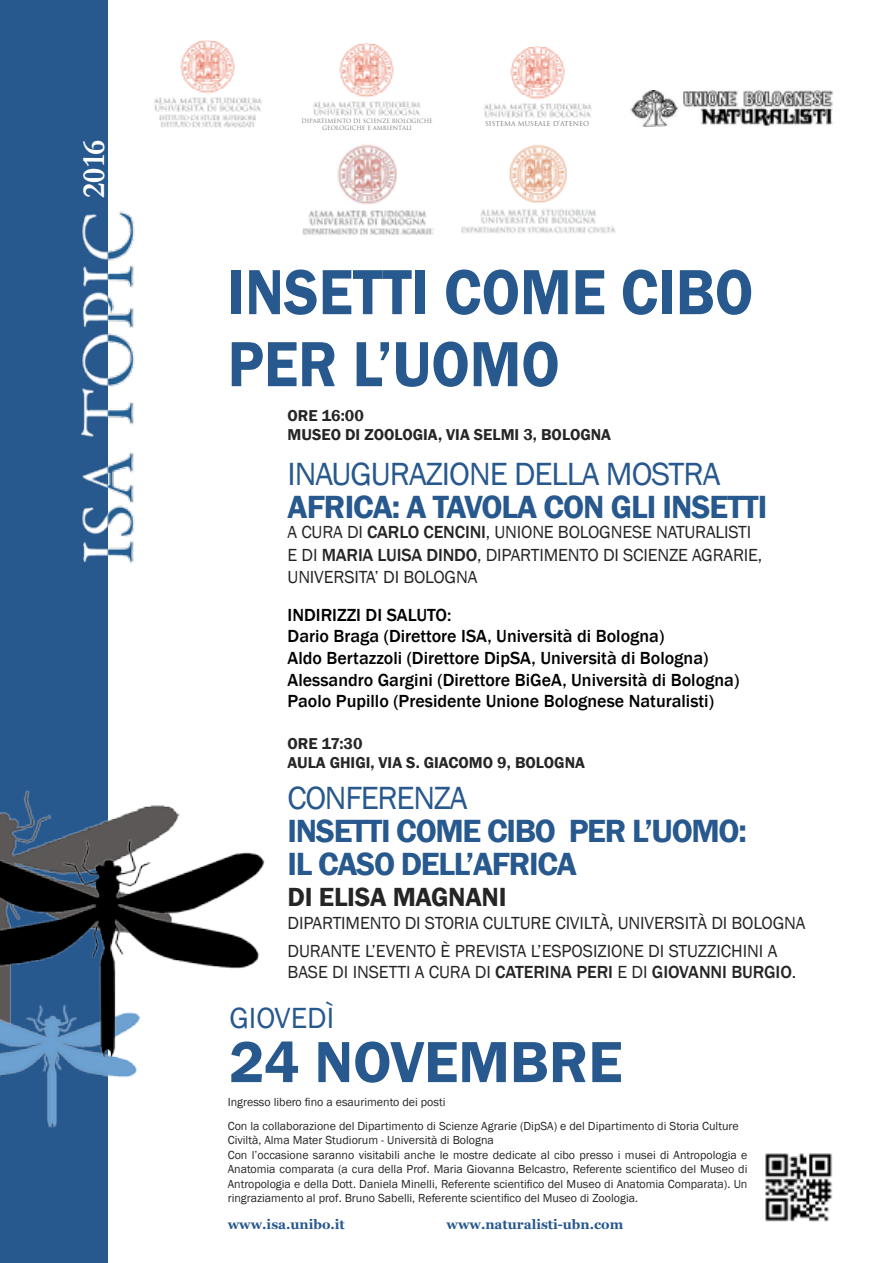
<style>
.page{position:relative;width:893px;height:1263px;background:#fff}
.page>*{position:absolute;margin:0;border:0;box-sizing:border-box;transform-origin:0 0}
.t1{font:600 66px/72px "Franklin Gothic";color:#27588e;scale:.91 1}
.t2{font:600 60px "Franklin Gothic";color:#27588e}
.t3{font:600 33px/33px "Franklin Gothic";letter-spacing:-.04em;color:#27588e}
.t4{font:33px "Franklin Gothic";letter-spacing:-.03em;color:#27588e}
.t5{font:700 32.4px "Garamond";color:#fff}
.t6{font:30px "Franklin Gothic";color:#27588e}
.t7{font:600 27px "Franklin Gothic";letter-spacing:-.01em;color:#252525}
.t8{font:18px/28px "Franklin Gothic";letter-spacing:-.01em;color:#252525}
.t9{font:500 18px/21.6px "Franklin Gothic";color:#000}
.t10{font:500 18px "Franklin Gothic";letter-spacing:-.01em;color:#252525}
.t11{font:600 16.2px/19.5px "Franklin Gothic";color:#272525}
.t12{font:700 13.35px "Georgia";color:#27588e}
.t13{font:12px/14.4px "Franklin Gothic";color:#252525}
.t14{font:6.6px "Trajan Pro";color:#727272}
.t15{font:5.7px "Trajan Pro";color:#727272}
.s1{font-weight:400}
.s2{font-weight:500}
</style>
<div class="page">
<img style="left:765px;top:1153px;width:68px;height:69px">
<div style="left:0;top:0;width:108px;height:1263px;background:#27588e"></div>
<img style="left:80px;top:211px;width:55px;height:353px">
<img style="left:630px;top:90px;width:203px;height:37px">
<img style="left:47px;top:1095px;width:10px;height:33px">
<img style="left:0;top:790px;width:265px;height:305px">
<img style="left:484px;top:46px;width:108px;height:72px">
<img style="left:154px;top:40px;width:108px;height:88px">
<img style="left:313px;top:43px;width:108px;height:73px">
<img style="left:302px;top:144px;width:132px;height:91px">
<img style="left:461px;top:145px;width:155px;height:89px">
<h3 class="t5" style="left:72px;top:198px;width:60px;rotate:-90deg">2016</h3>
<p class="t15" style="left:302px;top:118px;width:133px">DIPARTIMENTO DI SCIENZE BIOLOGICHE</p>
<p class="t14" style="left:485px;top:119px;width:106px">SISTEMA MUSEALE D’ATENEO</p>
<p class="t15" style="left:322px;top:125px;width:91px">GEOLOGICHE E AMBIENTALI</p>
<h1 class="t1" style="left:228px;top:257px;width:579px">INSETTI COME CIBO<br>PER L’UOMO</h1>
<h3 class="t11" style="left:288px;top:406px;width:11px">ORE</h3>
<h3 class="t11" style="left:288px;top:406px;width:97px;text-indent:34px">16:00<br>MUSEO DI ZOOLOGIA</h3>
<h3 class="t11" style="left:438px;top:425px;width:55px">, VIA SELMI</h3>
<h3 class="t11" style="left:523px;top:425px;width:40px">3, BOLOGNA</h3>
<h3 class="t4" style="left:288px;top:453px;width:434px">Inaugurazione della mostra</h3>
<h3 class="t3" style="left:288px;top:491px;width:481px">AFRICA: A TAVOLA CON GLI INSETTI</h3>
<h3 class="t8" style="left:288px;top:518px;width:35px">A CURA</h3>
<h3 class="t10" style="left:347px;top:521px;width:186px"><span class="s1">DI</span> CARLO CENCINI<span class="s1">, UN IONE</span></h3>
<h3 class="t8" style="left:558px;top:518px;width:22px">BOLOGNESE</h3>
<h3 class="t8" style="left:656px;top:518px;width:11px">NATURAL</h3>
<h3 class="t8" style="left:724px;top:518px;width:29px">ISTI</h3>
<h3 class="t8" style="left:288px;top:541px;width:268px">E DI <span class="s2">MARIA LUISA DINDO</span>, DIPARTIMENTO</h3>
<h3 class="t8" style="left:603px;top:541px;width:56px">DI SCIENZE</h3>
<h3 class="t8" style="left:692px;top:541px;width:12px">AGRAR</h3>
<h3 class="t8" style="left:744px;top:541px;width:20px">IE,</h3>
<h3 class="t8" style="left:288px;top:563px;width:138px">UN IVERS ITA’ DI BOLOGNA</h3>
<p class="t9" style="left:288px;top:604px;width:453px">INDIRIZZI DI SALUTO:<br>Dario Braga (Direttore ISA, Università di Bologna)<br>Aldo Bertazzoli (Direttore DipSA, Università di Bologna)<br>Alessandro Gargini (Direttore BiGeA, Università di Bologna)<br>Paolo Pupillo (Presidente Unione Bolognese Naturalisti)</p>
<h3 class="t11" style="left:288px;top:734px;width:11px">ORE</h3>
<h3 class="t11" style="left:322px;top:734px;width:42px">17:30</h3>
<h3 class="t11" style="left:288px;top:753px;width:20px">AULA</h3>
<h3 class="t11" style="left:330px;top:753px;width:116px">GHIGI, VIA S. GIACOMO</h3>
<h3 class="t11" style="left:497px;top:753px;width:40px">9, BOLOGNA</h3>
<h3 class="t4" style="left:288px;top:777px;width:181px">conferenza</h3>
<h3 class="t3" style="left:288px;top:814px;width:461px">INSETTI COME CIBO PER L’UOMO:<br>IL CASO DELL’AFRICA</h3>
<h3 class="t7" style="left:288px;top:881px;width:220px">DI ELISA MAGNANI</h3>
<h3 class="t8" style="left:288px;top:909px;width:519px">Diparti mento di Storia Culture Civi ltà, università di Bologna<br>DURANTE</h3>
<h3 class="t8" style="left:288px;top:940px;width:491px;line-height:21.6px;text-indent:153px">è PREVISTA L’esposizione di stuzzichi ni a base di i nsetti a cura di <span class="s2">caterina</span></h3>
<h3 class="t8" style="left:365px;top:937px;width:41px">L’EVENTO</h3>
<h3 class="t10" style="left:576px;top:961px;width:221px">peri <span class="s1">E DI</span> GIOVANNI BURGIO<span class="s1">.</span></h3>
<h3 class="t6" style="left:229px;top:999px;width:106px">giovedì</h3>
<h2 class="t2" style="left:229px;top:1025px;width:395px">24 NOVEMBRE</h2>
<p class="t13" style="left:228px;top:1119px;width:521px">Con la collaborazione del Dipartimento di Scienze Agrarie (DipSA) e del Dipartimento di Storia Culture Civiltà, Alma Mater Studiorum - Università di Bologna<br>Con l’occasione saranno visitabili anche le mostre dedicate al cibo presso i musei di Antropologia e Anatomia comparata (a cura della Prof. Maria Giovanna Belcastro, Referente scientifico del Museo di Antropologia e della Dott. Daniela Minelli, Referente scientifico del Museo di Anatomia Comparata). Un ringraziamento al prof. Bruno Sabelli, Referente scientifico del Museo di Zoologia.</p>
<p class="t13" style="left:228px;top:1095px;width:219px">Ingresso libero fino a esaurimento dei posti</p>
<p class="t12" style="left:228px;top:1215px;width:119px">www.isa.unibo.it</p>
<p class="t12" style="left:446px;top:1215px;width:178px">www.naturalisti-ubn.com</p>
</div>
